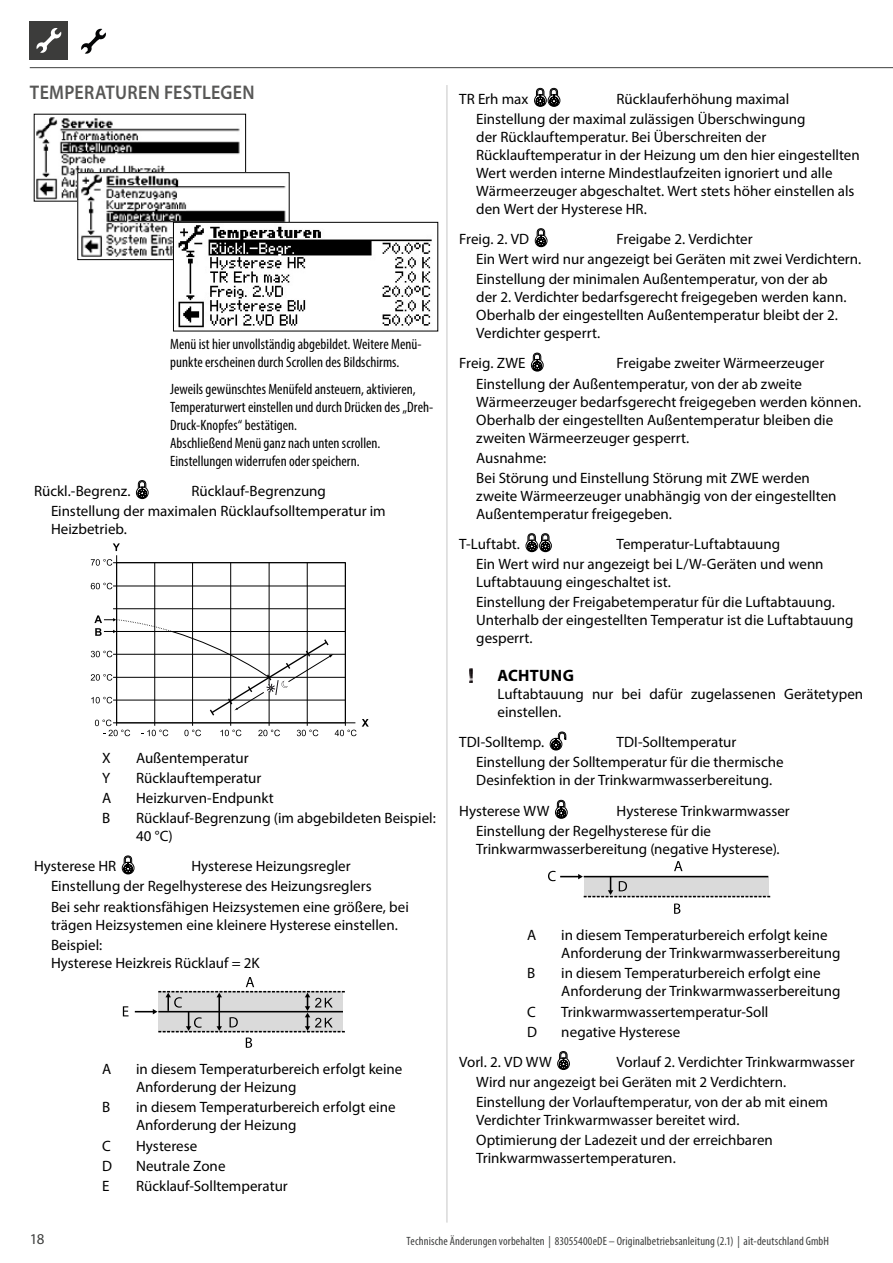
<style>
.page{position:relative;width:893px;height:1263px;background:#fff}
.page>*{position:absolute;margin:0;border:0;box-sizing:border-box;transform-origin:0 0}
.t1{font:600 19.8px "Myriad Pro";letter-spacing:.015em;color:#575756;scale:.91 1}
.t2{font:700 16.5px "Myriad Pro";letter-spacing:.015em;color:#000}
.t3{font:15px/20.1px "Myriad Pro";color:#000}
.t4{font:condensed 15px/18px "Myriad Pro";letter-spacing:.005em;color:#000}
.t5{font:15px "Myriad Pro";color:#3d3e3d}
.t6{font:condensed 12px "Myriad Pro";letter-spacing:.01em;color:#3d3e3d}
</style>
<div class="page">
<hr style="left:30px;top:67px;width:863px;height:1px;background:#3d3e3d">
<div style="left:30px;top:21px;width:38px;height:39px;background:#3c3c3b"></div>
<svg style="left:36px;top:28px;width:25px;height:25px"></svg>
<svg style="left:81px;top:29px;width:25px;height:25px"></svg>
<hr style="left:447px;top:85px;width:1px;height:1137px;background:#c6c6c6">
<img style="left:36px;top:117px;width:204px;height:82px">
<img style="left:80px;top:174px;width:207px;height:84px">
<div style="left:78px;top:172px;width:211px;height:88px;border:1px solid #000"></div>
<img style="left:175px;top:224px;width:257px;height:104px">
<div style="left:173px;top:222px;width:265px;height:109px;border:1px solid #000"></div>
<svg style="left:136px;top:480px;width:13px;height:19px"></svg>
<hr style="left:113px;top:562px;width:232px;height:1px;background:#000">
<hr style="left:116px;top:555px;width:1px;height:171px;background:#000">
<hr style="left:154px;top:563px;width:1px;height:163px;background:#000">
<hr style="left:192px;top:563px;width:1px;height:163px;background:#000">
<hr style="left:230px;top:563px;width:1px;height:163px;background:#000">
<hr style="left:269px;top:563px;width:1px;height:163px;background:#000">
<hr style="left:307px;top:563px;width:1px;height:163px;background:#000">
<hr style="left:113px;top:586px;width:232px;height:1px;background:#000">
<hr style="left:113px;top:608px;width:232px;height:1px;background:#000">
<svg style="left:91px;top:583px;width:21px;height:6px"></svg>
<svg style="left:91px;top:559px;width:21px;height:7px"></svg>
<svg style="left:362px;top:719px;width:7px;height:8px"></svg>
<svg style="left:113px;top:543px;width:7px;height:8px"></svg>
<svg style="left:91px;top:615px;width:265px;height:121px"></svg>
<svg style="left:122px;top:855px;width:13px;height:19px"></svg>
<svg style="left:123px;top:1006px;width:6px;height:10px"></svg>
<svg style="left:135px;top:977px;width:210px;height:71px"></svg>
<svg style="left:534px;top:88px;width:27px;height:19px"></svg>
<svg style="left:535px;top:228px;width:13px;height:19px"></svg>
<svg style="left:531px;top:352px;width:13px;height:20px"></svg>
<svg style="left:525px;top:533px;width:27px;height:19px"></svg>
<img style="left:469px;top:668px;width:4px;height:15px">
<svg style="left:549px;top:731px;width:17px;height:20px"></svg>
<svg style="left:555px;top:800px;width:13px;height:19px"></svg>
<svg style="left:674px;top:903px;width:6px;height:11px"></svg>
<svg style="left:548px;top:861px;width:222px;height:36px"></svg>
<svg style="left:557px;top:1051px;width:13px;height:19px"></svg>
<h1 class="t1" style="left:30px;top:79px;width:248px">TEMPERATUREN FESTLEGEN</h1>
<p class="t4" style="left:170px;top:335px;width:253px">Menü ist hier unvollständig abgebildet. Weitere Menü&shy;punkte erscheinen durch Scrollen des Bildschirms.</p>
<p class="t4" style="left:170px;top:380px;width:265px">Jeweils gewünschtes Menüfeld ansteuern, aktivieren, Temperaturwert einstellen und durch Drücken des „Dreh-Druck-Knopfes“ bestätigen.<br>Abschließend Menü ganz nach unten scrollen.<br>Einstellungen widerrufen oder speichern.</p>
<p class="t3" style="left:51px;top:481px;width:336px;text-indent:140px">Rücklauf-Begrenzung<br>Einstellung der maximalen Rücklaufsolltemperatur im</p>
<p class="t3" style="left:51px;top:519px;width:78px">Heizbetrieb.</p>
<p class="t3" style="left:34px;top:481px;width:98px">Rückl.-Begrenz.</p>
<p class="t3" style="left:102px;top:747px;width:10px">X</p>
<p class="t3" style="left:136px;top:747px;width:114px">Außentemperatur</p>
<p class="t3" style="left:102px;top:767px;width:10px">Y</p>
<p class="t3" style="left:136px;top:767px;width:127px">Rücklauftemperatur</p>
<p class="t3" style="left:102px;top:788px;width:11px">A</p>
<p class="t3" style="left:136px;top:788px;width:139px">Heizkurven-Endpunkt</p>
<p class="t3" style="left:102px;top:808px;width:10px">B</p>
<p class="t3" style="left:136px;top:809px;width:301px;line-height:18px">Rücklauf-Begrenzung (im abgebildeten Beispiel:<br>40 °C)</p>
<p class="t3" style="left:34px;top:856px;width:84px">Hysterese HR</p>
<p class="t3" style="left:51px;top:856px;width:359px;text-indent:140px">Hysterese Heizungsregler<br>Einstellung der Regelhysterese des Heizungsreglers<br>Bei sehr reaktionsfähigen Heizsystemen eine größere, bei</p>
<p class="t3" style="left:51px;top:914px;width:348px">trägen Heizsystemen eine kleinere Hysterese einstellen.<br>Beispiel:</p>
<p class="t3" style="left:51px;top:952px;width:210px">Hysterese Heizkreis Rücklauf = 2K</p>
<p class="t3" style="left:102px;top:1059px;width:11px">A</p>
<p class="t3" style="left:136px;top:1060px;width:268px;line-height:18px">in diesem Temperaturbereich erfolgt keine<br>Anforderung der Heizung</p>
<p class="t3" style="left:102px;top:1097px;width:10px">B</p>
<p class="t3" style="left:136px;top:1098px;width:261px;line-height:18px">in diesem Temperaturbereich erfolgt eine<br>Anforderung der Heizung</p>
<p class="t3" style="left:102px;top:1135px;width:10px">C</p>
<p class="t3" style="left:136px;top:1135px;width:63px">Hysterese</p>
<p class="t3" style="left:102px;top:1155px;width:11px">D</p>
<p class="t3" style="left:136px;top:1155px;width:91px">Neutrale Zone</p>
<p class="t3" style="left:102px;top:1175px;width:9px">E</p>
<p class="t3" style="left:136px;top:1175px;width:153px">Rücklauf-Solltemperatur</p>
<p class="t3" style="left:476px;top:88px;width:331px;text-indent:140px">Rücklauferhöhung maximal<br>Einstellung der maximal zulässigen Überschwingung</p>
<p class="t3" style="left:476px;top:128px;width:385px;line-height:18px">der Rücklauftemperatur. Bei Überschreiten der Rücklauftemperatur in der Heizung um den hier eingestellten Wert werden interne Mindestlaufzeiten ignoriert und alle Wärmeerzeuger abgeschaltet. Wert stets höher einstellen als den Wert der Hysterese HR.</p>
<p class="t3" style="left:459px;top:229px;width:72px">Freig. 2. VD</p>
<p class="t3" style="left:459px;top:88px;width:71px">TR Erh max</p>
<p class="t3" style="left:476px;top:229px;width:387px;text-indent:140px">Freigabe 2. Verdichter<br>Ein Wert wird nur angezeigt bei Geräten mit zwei Verdichtern.<br>Einstellung der minimalen Außentemperatur, von der ab</p>
<p class="t3" style="left:476px;top:288px;width:372px;line-height:18px">der 2. Verdichter bedarfsgerecht freigegeben werden kann.<br>Oberhalb der eingestellten Außentemperatur bleibt der 2.<br>Verdichter gesperrt.</p>
<p class="t3" style="left:459px;top:353px;width:68px">Freig. ZWE</p>
<p class="t3" style="left:476px;top:353px;width:350px;text-indent:140px">Freigabe zweiter Wärmeerzeuger<br>Einstellung der Außentemperatur, von der ab zweite</p>
<p class="t3" style="left:476px;top:392px;width:387px;line-height:18px">Wärmeerzeuger bedarfsgerecht freigegeben werden können.<br>Oberhalb der eingestellten Außentemperatur bleiben die zweiten Wärmeerzeuger gesperrt.</p>
<p class="t3" style="left:476px;top:447px;width:335px">Ausnahme:<br>Bei Störung und Einstellung Störung mit ZWE werden</p>
<p class="t3" style="left:476px;top:487px;width:362px;line-height:18px">zweite Wärmeerzeuger unabhängig von der eingestellten<br>Außentemperatur freigegeben.</p>
<p class="t3" style="left:459px;top:534px;width:62px">T-Luftabt.</p>
<p class="t3" style="left:476px;top:534px;width:349px;text-indent:140px">Temperatur-Luftabtauung<br>Ein Wert wird nur angezeigt bei L/W-Geräten und wenn</p>
<p class="t3" style="left:476px;top:572px;width:360px">Luftabtauung eingeschaltet ist.<br>Einstellung der Freigabetemperatur für die Luftabtauung.</p>
<p class="t3" style="left:476px;top:611px;width:379px;line-height:18px">Unterhalb der eingestellten Temperatur ist die Luftabtauung gesperrt.</p>
<p class="t2" style="left:497px;top:665px;width:78px">ACHTUNG</p>
<p class="t3" style="left:497px;top:685px;width:367px;line-height:18px">Luftabtauung nur bei dafür zugelassenen Gerätetypen einstellen.</p>
<p class="t3" style="left:459px;top:732px;width:86px">TDI-Solltemp.</p>
<p class="t3" style="left:476px;top:732px;width:309px;text-indent:140px">TDI-Solltemperatur<br>Einstellung der Solltemperatur für die thermische</p>
<p class="t3" style="left:459px;top:765px;width:314px;line-height:30.2px;text-indent:17px">Desinfektion in der Trinkwarmwasserbereitung.<br>Hysterese WW</p>
<p class="t3" style="left:476px;top:800px;width:315px;text-indent:140px">Hysterese Trinkwarmwasser<br>Einstellung der Regelhysterese für die</p>
<p class="t3" style="left:476px;top:838px;width:305px">Trinkwarmwasserbereitung (negative Hysterese).</p>
<p class="t3" style="left:527px;top:925px;width:11px">A</p>
<p class="t3" style="left:561px;top:926px;width:281px;line-height:18px">in diesem Temperaturbereich erfolgt keine<br>Anforderung der Trinkwarmwasserbereitung</p>
<p class="t3" style="left:527px;top:963px;width:10px">B</p>
<p class="t3" style="left:561px;top:964px;width:281px;line-height:18px">in diesem Temperaturbereich erfolgt eine<br>Anforderung der Trinkwarmwasserbereitung</p>
<p class="t3" style="left:527px;top:1001px;width:10px">C</p>
<p class="t3" style="left:561px;top:1001px;width:209px">Trinkwarmwassertemperatur-Soll</p>
<p class="t3" style="left:527px;top:1021px;width:11px">D</p>
<p class="t3" style="left:561px;top:1021px;width:120px">negative Hysterese</p>
<p class="t3" style="left:459px;top:1051px;width:94px">Vorl. 2. VD WW</p>
<p class="t3" style="left:476px;top:1051px;width:380px;text-indent:140px">Vorlauf 2. Verdichter Trinkwarmwasser<br>Wird nur angezeigt bei Geräten mit 2 Verdichtern.<br>Einstellung der Vorlauftemperatur, von der ab mit einem</p>
<p class="t3" style="left:476px;top:1110px;width:298px">Verdichter Trinkwarmwasser bereitet wird.<br>Optimierung der Ladezeit und der erreichbaren</p>
<p class="t3" style="left:476px;top:1148px;width:201px">Trinkwarmwassertemperaturen.</p>
<p class="t5" style="left:30px;top:1229px;width:16px">18</p>
<p class="t6" style="left:407px;top:1233px;width:424px">Technische Änderungen vorbehalten | 83055400eDE – Originalbetriebsanleitung (2.1) | ait-deutschland GmbH</p>
</div>
